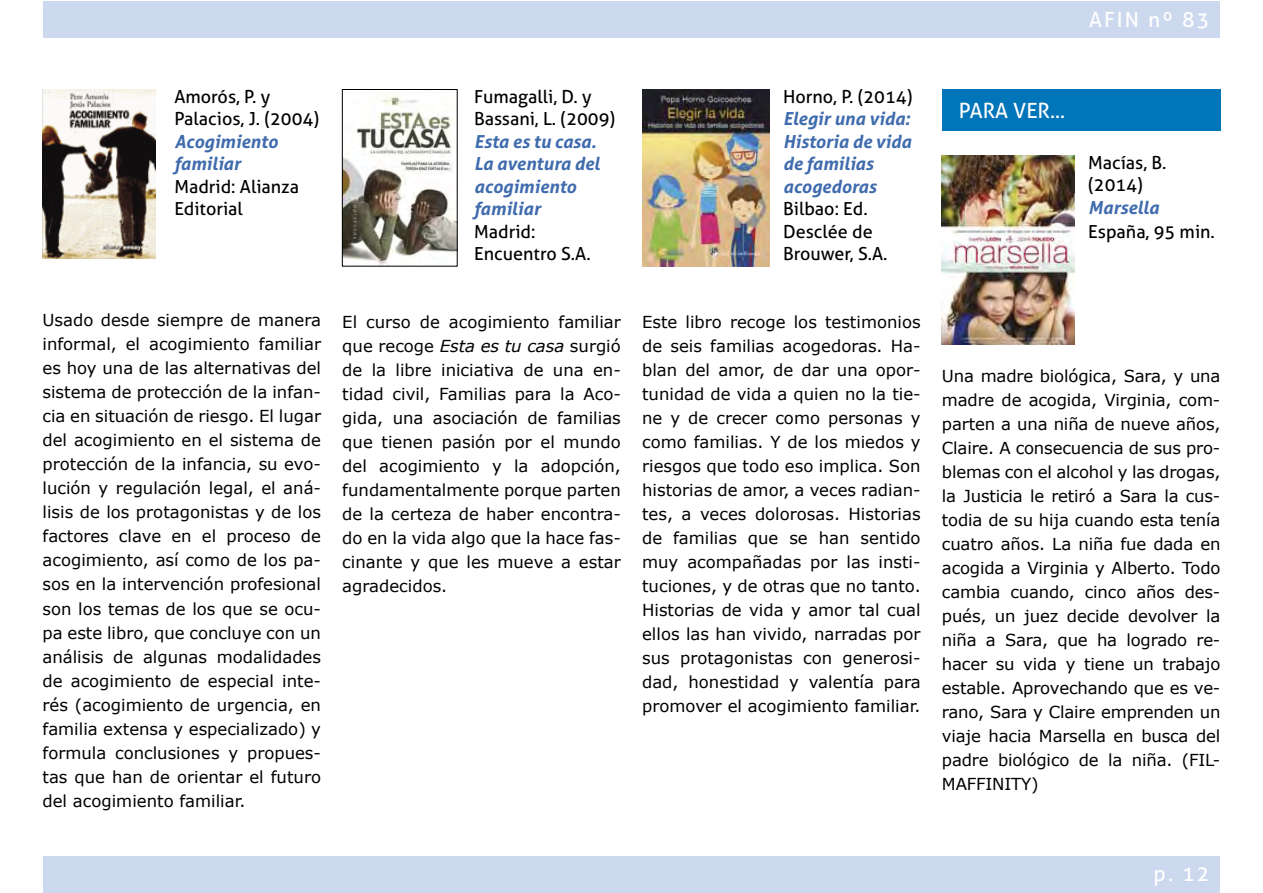
<style>
.page{position:relative;width:1263px;height:893px;background:#fff}
.page>*{position:absolute;margin:0;border:0;box-sizing:border-box;transform-origin:0 0}
.t1{font:21px "Aller";letter-spacing:.1em;color:#fff}
.t2{font:18px/22.5px "Aller";color:#000}
.t3{font:italic 700 18px/22.5px "Aller";color:#406cae}
.t4{font:16.5px/24px "Verdana";color:#000;text-align:justify}
.s1{font-style:italic}
</style>
<div class="page">
<div style="left:43px;top:1px;width:1177px;height:37px;background:#ccd8ed"></div>
<div style="left:43px;top:856px;width:1177px;height:37px;background:#ccd8ed"></div>
<div style="left:942px;top:89px;width:278px;height:42px;background:#0075b9"></div>
<img style="left:43px;top:89px;width:112px;height:169px">
<img style="left:642px;top:89px;width:128px;height:177px">
<img style="left:344px;top:95px;width:111px;height:169px">
<div style="left:342px;top:89px;width:115px;height:177px;border:1px solid #000"></div>
<img style="left:942px;top:155px;width:133px;height:190px">
<p class="t1" style="left:1089px;top:7px;width:122px">AFIN nº 83</p>
<p class="t2" style="left:174px;top:85px;width:146px">Amorós, P. y<br>Palacios, J. (2004)</p>
<p class="t3" style="left:174px;top:130px;width:105px">Acogimiento familiar</p>
<p class="t2" style="left:174px;top:175px;width:126px">Madrid: Alianza<br>Editorial</p>
<p class="t4" style="left:43px;top:308px;width:280px">Usado desde siempre de manera informal, el acogimiento familiar es hoy una de las alternativas del sistema de protección de la infan&shy;cia en situación de riesgo. El lugar del acogimiento en el sistema de protección de la infancia, su evo&shy;lución y regulación legal, el aná&shy;lisis de los protagonistas y de los factores clave en el proceso de acogimiento, así como de los pa&shy;sos en la intervención profesional son los temas de los que se ocu&shy;pa este libro, que concluye con un análisis de algunas modalidades de acogimiento de especial inte&shy;rés (acogimiento de urgencia, en familia extensa y especializado) y formula conclusiones y propues&shy;tas que han de orientar el futuro del acogimiento familiar.</p>
<p class="t2" style="left:474px;top:85px;width:143px">Fumagalli, D. y<br>Bassani, L. (2009)</p>
<p class="t3" style="left:474px;top:130px;width:127px">Esta es tu casa.<br>La aventura del acogimiento familiar</p>
<p class="t2" style="left:474px;top:220px;width:118px">Madrid:<br>Encuentro S.A.</p>
<p class="t4" style="left:342px;top:310px;width:280px">El curso de acogimiento familiar que recoge <span class="s1">Esta es tu casa</span> surgió de la libre iniciativa de una en&shy;tidad civil, Familias para la Aco&shy;gida, una asociación de familias que tienen pasión por el mundo del acogimiento y la adopción, fundamentalmente porque parten de la certeza de haber encontra&shy;do en la vida algo que la hace fas&shy;cinante y que les mueve a estar agradecidos.</p>
<p class="t2" style="left:783px;top:85px;width:131px">Horno, P. (2014)</p>
<p class="t3" style="left:783px;top:107px;width:130px">Elegir una vida:<br>Historia de vida de familias acogedoras</p>
<p class="t2" style="left:783px;top:197px;width:106px">Bilbao: Ed.<br>Desclée de<br>Brouwer, S.A.</p>
<p class="t4" style="left:642px;top:310px;width:280px">Este libro recoge los testimonios de seis familias acogedoras. Ha&shy;blan del amor, de dar una opor&shy;tunidad de vida a quien no la tie&shy;ne y de crecer como personas y como familias. Y de los miedos y riesgos que todo eso implica. Son historias de amor, a veces radian&shy;tes, a veces dolorosas. Historias de familias que se han sentido muy acompañadas por las insti&shy;tuciones, y de otras que no tanto.<br>Historias de vida y amor tal cual ellos las han vivido, narradas por sus protagonistas con generosi&shy;dad, honestidad y valentía para promover el acogimiento familiar.</p>
<p class="t1" style="left:959px;top:98px;width:108px">PARA VER...</p>
<p class="t2" style="left:1088px;top:151px;width:80px">Macías, B. (2014)</p>
<p class="t3" style="left:1088px;top:196px;width:72px">Marsella</p>
<p class="t2" style="left:1088px;top:220px;width:128px">España, 95 min.</p>
<p class="t4" style="left:942px;top:363px;width:280px">Una madre biológica, Sara, y una madre de acogida, Virginia, com&shy;parten a una niña de nueve años, Claire. A consecuencia de sus pro&shy;blemas con el alcohol y las drogas, la Justicia le retiró a Sara la cus&shy;todia de su hija cuando esta tenía cuatro años. La niña fue dada en acogida a Virginia y Alberto. Todo cambia cuando, cinco años des&shy;pués, un juez decide devolver la niña a Sara, que ha logrado re&shy;hacer su vida y tiene un trabajo estable. Aprovechando que es ve&shy;rano, Sara y Claire emprenden un viaje hacia Marsella en busca del padre biológico de la niña. (FIL-MAFFINITY)</p>
<p class="t1" style="left:1153px;top:861px;width:57px">p. 12</p>
</div>
